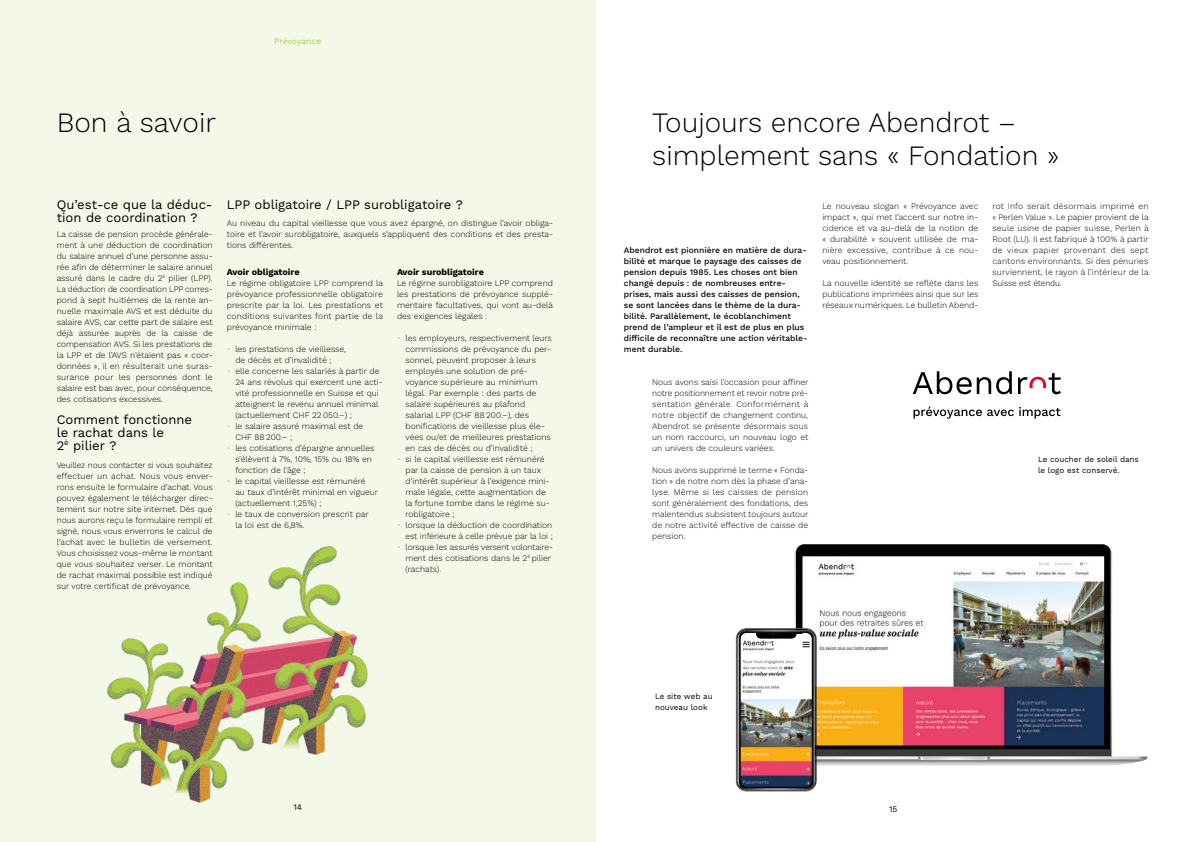
<style>
.page{position:relative;width:1191px;height:842px;background:#fff}
.page>*{position:absolute;margin:0;border:0;box-sizing:border-box;transform-origin:0 0}
.t1{font:300 28px/33px "Work Sans";color:#000}
.t2{font:13px/13px "Work Sans";color:#000}
.t3{font:700 9px "Work Sans";color:#000}
.t4{font:300 8.5px/11px "Work Sans";color:#000;text-align:justify}
.t5{font:500 8.5px/11px "Work Sans";color:#000}
.t6{font:8.5px "Work Sans";color:#accb49}
.t7{font:8.5px "Work Sans";color:#000}
.t8{font:8px/11px "Work Sans";color:#000}
.s1{color:#accb49}
</style>
<div class="page">
<div style="left:0;top:0;width:595px;height:842px;background:#f4f8e8"></div>
<svg style="left:912px;top:371px;width:99px;height:23px"></svg>
<svg style="left:1018px;top:373px;width:42px;height:21px"></svg>
<svg style="left:913px;top:407px;width:147px;height:12px"></svg>
<img style="left:107px;top:546px;width:261px;height:257px">
<svg style="left:796px;top:544px;width:314px;height:84px"></svg>
<img style="left:736px;top:628px;width:411px;height:164px">
<h1 class="t1" style="left:57px;top:107px;width:161px">Bon à savoir</h1>
<p class="t6" style="left:274px;top:36px;width:49px">Prévoyance</p>
<h2 class="t2" style="left:57px;top:199px;width:157px">Qu’est-ce que la déduc&shy;tion de coordination ?</h2>
<p class="t4" style="left:57px;top:228px;width:158px">La caisse de pension procède générale&shy;ment à une déduction de coordination du salaire annuel d’une personne assu&shy;rée afin de déterminer le salaire annuel assuré dans le cadre du 2<sup>è</sup> pilier (LPP).<br>La déduction de coordination LPP corres&shy;pond à sept huitièmes de la rente an&shy;nuelle maximale AVS et est déduite du salaire AVS, car cette part de salaire est déjà assurée auprès de la caisse de compensation AVS. Si les prestations de la LPP et de l’AVS n’étaient pas « coor&shy;données », il en résulterait une suras&shy;surance pour les personnes dont le salaire est bas avec, pour conséquence, des cotisations excessives.</p>
<h2 class="t2" style="left:57px;top:413px;width:137px">Comment fonctionne le rachat dans le<br>2<sup>è</sup> pilier ?</h2>
<p class="t4" style="left:57px;top:459px;width:157px">Veuillez nous contacter si vous souhaitez effectuer un achat. Nous vous enver&shy;rons ensuite le formulaire d’achat. Vous pouvez également le télécharger direc&shy;tement sur notre site internet. Dès que nous aurons reçu le formulaire rempli et signé, nous vous enverrons le calcul de l’achat avec le bulletin de versement.<br>Vous choisissez vous-même le montant que vous souhaitez verser. Le montant de rachat maximal possible est indiqué sur votre certificat de prévoyance.</p>
<h2 class="t2" style="left:227px;top:199px;width:238px">LPP obligatoire / LPP surobligatoire ?</h2>
<p class="t4" style="left:227px;top:217px;width:327px">Au niveau du capital vieillesse que vous avez épargné, on distingue l’avoir obliga&shy;toire et l’avoir surobligatoire, auxquels s’appliquent des conditions et des presta&shy;tions différentes.</p>
<p class="t3" style="left:227px;top:267px;width:74px">Avoir obligatoire</p>
<p class="t4" style="left:227px;top:278px;width:158px">Le régime obligatoire LPP comprend la prévoyance professionnelle obligatoire prescrite par la loi. Les prestations et conditions suivantes font partie de la prévoyance minimale :</p>
<p class="t4" style="left:235px;top:344px;width:112px;text-indent:-9px"><span class="s1">•</span> les prestations de vieillesse, de décès et d’invalidité ;</p>
<p class="t4" style="left:235px;top:366px;width:149px;text-align:left;text-indent:-8px"><span class="s1">•</span> elle concerne les salariés à partir de 24 ans révolus qui exercent une acti&shy;vité professionnelle en Suisse et qui atteignent le revenu annuel minimal (actuellement CHF 22 050.–) ;</p>
<p class="t4" style="left:235px;top:421px;width:129px;text-indent:-8px"><span class="s1">•</span> le salaire assuré maximal est de<br>CHF 88 200.– ;</p>
<p class="t4" style="left:235px;top:443px;width:141px;text-align:left;text-indent:-8px"><span class="s1">•</span> les cotisations d’épargne annuelles s’élèvent à 7%, 10%, 15% ou 18% en fonction de l’âge ;</p>
<p class="t4" style="left:235px;top:476px;width:144px;text-align:left;text-indent:-8px"><span class="s1">•</span> le capital vieillesse est rémunéré<br>au taux d’intérêt minimal en vigueur (actuellement 1,25%) ;</p>
<p class="t4" style="left:235px;top:509px;width:135px;text-indent:-8px"><span class="s1">•</span> le taux de conversion prescrit par la loi est de 6,8%.</p>
<p class="t3" style="left:397px;top:267px;width:88px">Avoir surobligatoire</p>
<p class="t4" style="left:397px;top:278px;width:158px">Le régime surobligatoire LPP comprend les prestations de prévoyance supplé&shy;mentaire facultatives, qui vont au-delà des exigences légales :</p>
<p class="t4" style="left:405px;top:333px;width:148px;text-align:left;text-indent:-8px"><span class="s1">•</span> les employeurs, respectivement leurs commissions de prévoyance du per&shy;sonnel, peuvent proposer à leurs employés une solution de pré&shy;voyance supérieure au minimum légal. Par exemple : des parts de salaire supérieures au plafond salarial LPP (CHF 88 200.–), des bonifications de vieillesse plus éle&shy;vées ou/et de meilleures prestations en cas de décès ou d’invalidité ;</p>
<p class="t4" style="left:405px;top:454px;width:146px;text-align:left;text-indent:-8px"><span class="s1">•</span> si le capital vieillesse est rémunéré par la caisse de pension à un taux d’intérêt supérieur à l’exigence mini&shy;male légale, cette augmentation de la fortune tombe dans le régime su&shy;robligatoire ;</p>
<p class="t4" style="left:397px;top:520px;width:157px;text-align:right"><span class="s1">•</span> lorsque la déduction de coordination est inférieure à celle prévue par la loi ;</p>
<p class="t4" style="left:405px;top:542px;width:149px;text-align:left;text-indent:-9px"><span class="s1">•</span> lorsque les assurés versent volontaire&shy;ment des cotisations dans le 2<sup>è</sup> pilier (rachats).</p>
<h1 class="t1" style="left:652px;top:107px;width:409px">Toujours encore Abendrot – simplement sans « Fondation »</h1>
<p class="t5" style="left:624px;top:245px;width:185px">Abendrot est pionnière en matière de dura&shy;bilité et marque le paysage des caisses de pension depuis 1985. Les choses ont bien changé depuis : de nombreuses entre&shy;prises, mais aussi des caisses de pension, se sont lancées dans le thème de la dura&shy;bilité. Parallèlement, le écoblanchiment prend de l’ampleur et il est de plus en plus difficile de reconnaître une action véritable&shy;ment durable.</p>
<p class="t4" style="left:652px;top:377px;width:158px">Nous avons saisi l’occasion pour affiner notre positionnement et revoir notre pré&shy;sentation générale. Conformément à notre objectif de changement continu, Abendrot se présente désormais sous un nom raccourci, un nouveau logo et un univers de couleurs variées.</p>
<p class="t4" style="left:652px;top:465px;width:157px">Nous avons supprimé le terme « Fonda&shy;tion » de notre nom dès la phase d’ana&shy;lyse. Même si les caisses de pension sont généralement des fondations, des malentendus subsistent toujours autour de notre activité effective de caisse de pension.</p>
<p class="t4" style="left:822px;top:201px;width:157px">Le nouveau slogan « Prévoyance avec impact », qui met l’accent sur notre in&shy;cidence et va au-delà de la notion de « durabilité » souvent utilisée de ma&shy;nière excessive, contribue à ce nou&shy;veau positionnement.</p>
<p class="t4" style="left:822px;top:278px;width:157px">La nouvelle identité se reflète dans les publications imprimées ainsi que sur les réseaux numériques. Le bulletin Abend-</p>
<p class="t4" style="left:992px;top:201px;width:158px">rot Info serait désormais imprimé en « Perlen Value ». Le papier provient de la seule usine de papier suisse, Perlen à Root (LU). Il est fabriqué à 100% à partir de vieux papier provenant des sept cantons environnants. Si des pénuries surviennent, le rayon à l’intérieur de la Suisse est étendu.</p>
<p class="t8" style="left:1038px;top:454px;width:102px">Le coucher de soleil dans le logo est conservé.</p>
<p class="t8" style="left:655px;top:691px;width:59px">Le site web au nouveau look</p>
<p class="t7" style="left:293px;top:802px;width:10px">14</p>
<p class="t7" style="left:889px;top:804px;width:10px">15</p>
</div>
